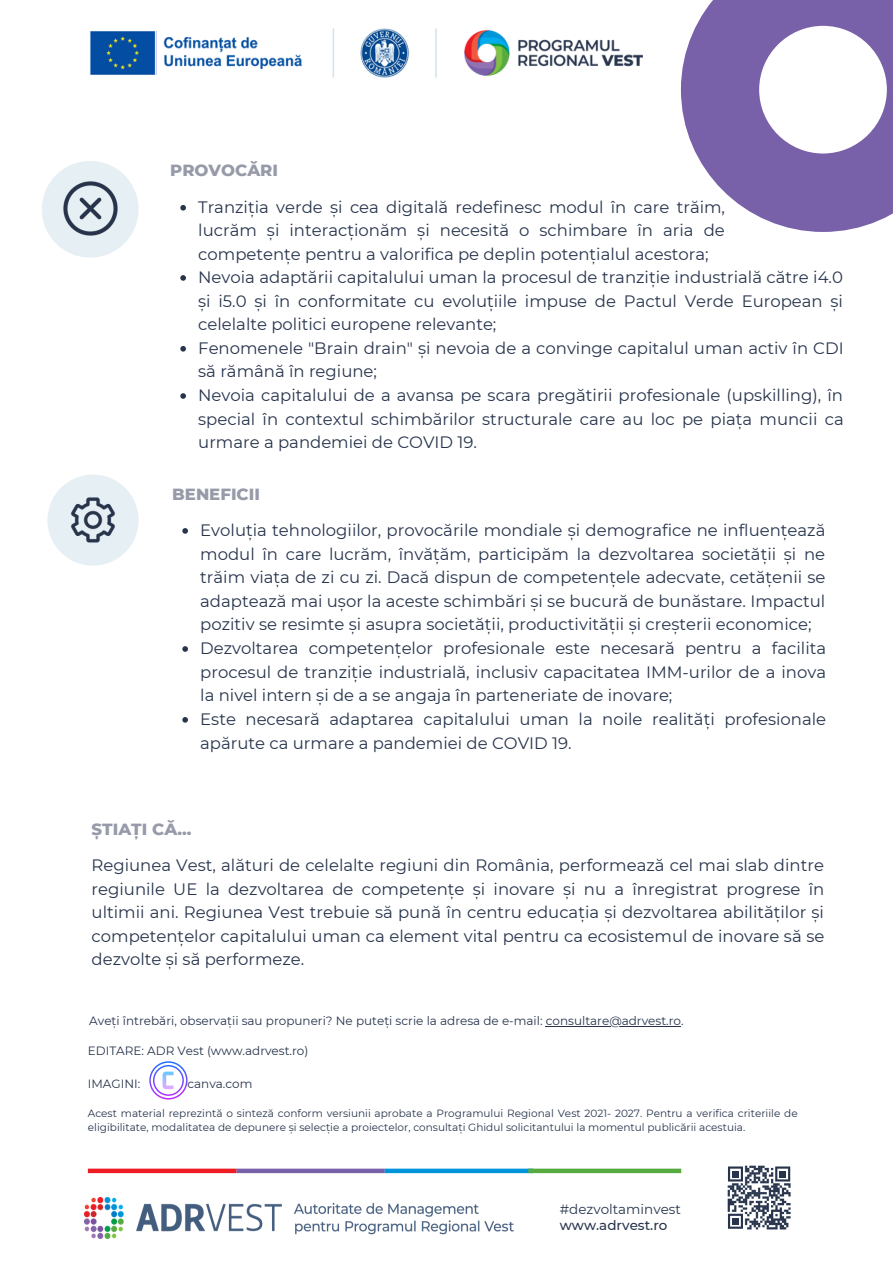
<style>
.page{position:relative;width:893px;height:1264px;background:#fff}
.page>*{position:absolute;margin:0;border:0;box-sizing:border-box;transform-origin:0 0}
.t1{font:16.5px/23.5px "Montserrat";color:#27344c;text-align:justify}
.t2{font:800 16.5px "Montserrat";color:#979aa8}
.t3{font:13.5px "Montserrat";color:#27344c}
.t4{font:500 13.5px "Montserrat";color:#27344c}
.t5{font:12px "Montserrat";color:#27344c}
.t6{font:10.5px/14px "Montserrat";color:#27344c}
</style>
<div class="page">
<img style="left:90px;top:28px;width:552px;height:50px">
<div style="left:42px;top:161px;width:96px;height:97px;background:#e6eff3;border-radius:50%"></div>
<img style="left:63px;top:181px;width:55px;height:55px">
<svg style="left:180px;top:205px;width:6px;height:5px"></svg>
<svg style="left:182px;top:528px;width:6px;height:5px"></svg>
<svg style="left:182px;top:646px;width:6px;height:5px"></svg>
<svg style="left:182px;top:717px;width:6px;height:5px"></svg>
<img style="left:85px;top:1197px;width:428px;height:40px">
<svg style="left:727px;top:1165px;width:64px;height:65px"></svg>
<svg style="left:728px;top:1166px;width:15px;height:15px"></svg>
<div style="left:732px;top:1170px;width:6px;height:7px;background:#27344c"></div>
<svg style="left:775px;top:1166px;width:15px;height:15px"></svg>
<div style="left:779px;top:1170px;width:6px;height:7px;background:#27344c"></div>
<svg style="left:728px;top:1213px;width:15px;height:15px"></svg>
<div style="left:732px;top:1217px;width:6px;height:7px;background:#27344c"></div>
<div style="left:236px;top:1168px;width:149px;height:5px;background:#7961aa"></div>
<div style="left:88px;top:1168px;width:148px;height:5px;background:#ed1c24"></div>
<div style="left:384px;top:1168px;width:149px;height:5px;background:#0095da"></div>
<div style="left:528px;top:1168px;width:153px;height:5px;background:#58ab40"></div>
<svg style="left:149px;top:1061px;width:38px;height:38px"></svg>
<hr style="left:545px;top:1025px;width:136px;height:1px;background:#27344c">
<div style="left:47px;top:474px;width:92px;height:91px;background:#e6eff3;border-radius:50%"></div>
<img style="left:71px;top:497px;width:44px;height:46px">
<svg style="left:681px;top:0;width:211px;height:232px;fill:#7961aa"></svg>
<svg style="left:180px;top:275px;width:6px;height:6px"></svg>
<svg style="left:180px;top:346px;width:6px;height:5px"></svg>
<svg style="left:180px;top:393px;width:6px;height:6px"></svg>
<p class="t2" style="left:170px;top:160px;width:109px">PROVOCĂRI</p>
<p class="t1" style="left:198px;top:195px;width:528px">Tranziția verde și cea digitală redefinesc modul în care trăim, lucrăm și interacționăm și necesită o schimbare în aria de competențe pentru a valorifica pe deplin potențialul acestora;</p>
<p class="t1" style="left:198px;top:265px;width:647px;text-align:left">Nevoia adaptării capitalului uman la procesul de tranziție industrială către i4.0 și i5.0 și în conformitate cu evoluțiile impuse de Pactul Verde European și celelalte politici europene relevante;<br>Fenomenele "Brain drain" și nevoia de a convinge capitalul uman activ în CDI să rămână în regiune;<br>Nevoia capitalului de a avansa pe scara pregătirii profesionale (upskilling), în special în contextul schimbărilor structurale care au loc pe piața muncii ca urmare a pandemiei de COVID 19.</p>
<p class="t2" style="left:172px;top:483px;width:89px">BENEFICII</p>
<p class="t1" style="left:200px;top:518px;width:627px;text-align:left">Evoluția tehnologiilor, provocările mondiale și demografice ne influențează modul în care lucrăm, învățăm, participăm la dezvoltarea societății și ne trăim viața de zi cu zi. Dacă dispun de competențele adecvate, cetățenii se adaptează mai ușor la aceste schimbări și se bucură de bunăstare. Impactul pozitiv se resimte și asupra societății, productivității și creșterii economice; Dezvoltarea competențelor profesionale este necesară pentru a facilita procesul de tranziție industrială, inclusiv capacitatea IMM-urilor de a inova la nivel intern și de a se angaja în parteneriate de inovare;<br>Este necesară adaptarea capitalului uman la noile realități profesionale apărute ca urmare a pandemiei de COVID 19.</p>
<p class="t2" style="left:92px;top:818px;width:101px">ȘTIAȚI CĂ...</p>
<p class="t1" style="left:92px;top:853px;width:734px">Regiunea Vest, alături de celelalte regiuni din România, performează cel mai slab dintre regiunile UE la dezvoltarea de competențe și inovare și nu a înregistrat progrese în ultimii ani. Regiunea Vest trebuie să pună în centru educația și dezvoltarea abilităților și competențelor capitalului uman ca element vital pentru ca ecosistemul de inovare să se dezvolte și să performeze.</p>
<p class="t5" style="left:89px;top:1013px;width:596px">Aveți întrebări, observații sau propuneri? Ne puteți scrie la adresa de e-mail: consultare@adrvest.ro.</p>
<p class="t5" style="left:88px;top:1043px;width:222px">EDITARE: ADR Vest (www.adrvest.ro)</p>
<p class="t5" style="left:88px;top:1076px;width:54px">IMAGINI:</p>
<p class="t5" style="left:187px;top:1076px;width:66px">canva.com</p>
<p class="t6" style="left:88px;top:1106px;width:711px">Acest material reprezintă o sinteză conform versiunii aprobate a Programului Regional Vest 2021- 2027. Pentru a verifica criteriile de eligibilitate, modalitatea de depunere și selecție a proiectelor, consultați Ghidul solicitantului la momentul publicării acestuia.</p>
<p class="t3" style="left:559px;top:1201px;width:123px">#dezvoltaminvest</p>
<p class="t4" style="left:559px;top:1216px;width:109px">www.adrvest.ro</p>
</div>
